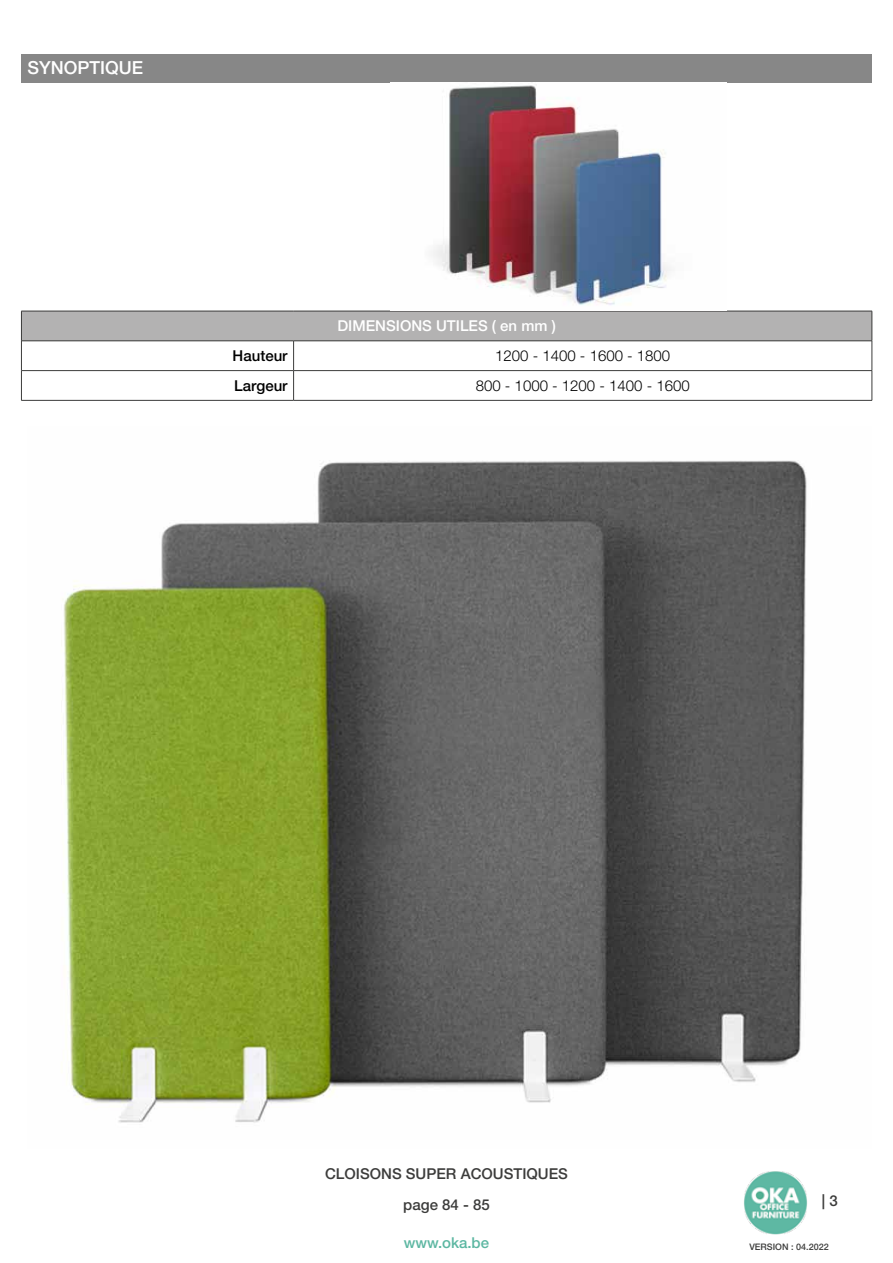
<style>
.page{position:relative;width:893px;height:1263px;background:#fff}
.page>*{position:absolute;margin:0;border:0;box-sizing:border-box;transform-origin:0 0}
.t1{font:500 18px "Helvetica Neue LT Std";color:#fff}
.t2{font:300 15px "Helvetica Neue LT Std";color:#000}
.t3{font:500 15px/30.8px "Helvetica Neue LT Std";color:#3c3c3b;text-align:center}
.t4{font:500 15px "Helvetica Neue LT Std";color:#fff}
.t5{font:500 15px "Helvetica Neue LT Std";color:#000}
.t6{font:500 15px "Helvetica Neue LT Std";color:#5db7a2}
.t7{font:500 9px "Helvetica Neue LT Std";color:#3c3c3b}
</style>
<div class="page">
<img style="left:744px;top:1171px;width:63px;height:64px">
<div style="left:21px;top:54px;width:851px;height:28px;background:#878787"></div>
<div style="left:21px;top:311px;width:851px;height:30px;background:#b3b2b2"></div>
<hr style="left:21px;top:311px;width:273px;height:1px;background:#3c3c3b">
<hr style="left:21px;top:311px;width:1px;height:30px;background:#3c3c3b">
<hr style="left:294px;top:311px;width:578px;height:1px;background:#3c3c3b">
<hr style="left:872px;top:311px;width:1px;height:30px;background:#3c3c3b">
<hr style="left:21px;top:341px;width:273px;height:1px;background:#3c3c3b">
<hr style="left:294px;top:341px;width:578px;height:1px;background:#3c3c3b">
<hr style="left:21px;top:370px;width:273px;height:1px;background:#3c3c3b">
<svg style="left:21px;top:342px;width:1px;height:58px"></svg>
<hr style="left:294px;top:370px;width:578px;height:1px;background:#3c3c3b">
<svg style="left:293px;top:341px;width:1px;height:59px"></svg>
<svg style="left:872px;top:341px;width:1px;height:59px"></svg>
<hr style="left:21px;top:400px;width:273px;height:1px;background:#3c3c3b">
<hr style="left:294px;top:400px;width:578px;height:1px;background:#3c3c3b">
<img style="left:64px;top:460px;width:743px;height:663px">
<img style="left:433px;top:84px;width:238px;height:221px">
<p class="t1" style="left:27px;top:57px;width:117px">SYNOPTIQUE</p>
<p class="t4" style="left:337px;top:317px;width:220px">DIMENSIONS UTILES ( en mm )</p>
<p class="t5" style="left:233px;top:347px;width:57px">Hauteur</p>
<p class="t2" style="left:495px;top:347px;width:177px">1200 - 1400 - 1600 - 1800</p>
<p class="t5" style="left:234px;top:377px;width:55px">Largeur</p>
<p class="t2" style="left:476px;top:376px;width:216px">800 - 1000 - 1200 - 1400 - 1600</p>
<p class="t3" style="left:325px;top:1158px;width:244px">CLOISONS SUPER ACOUSTIQUES page 84 - 85</p>
<p class="t3" style="left:822px;top:1185px;width:17px">| 3</p>
<p class="t6" style="left:404px;top:1234px;width:87px">www.oka.be</p>
<p class="t7" style="left:749px;top:1242px;width:81px">VERSION : 04.2022</p>
</div>
